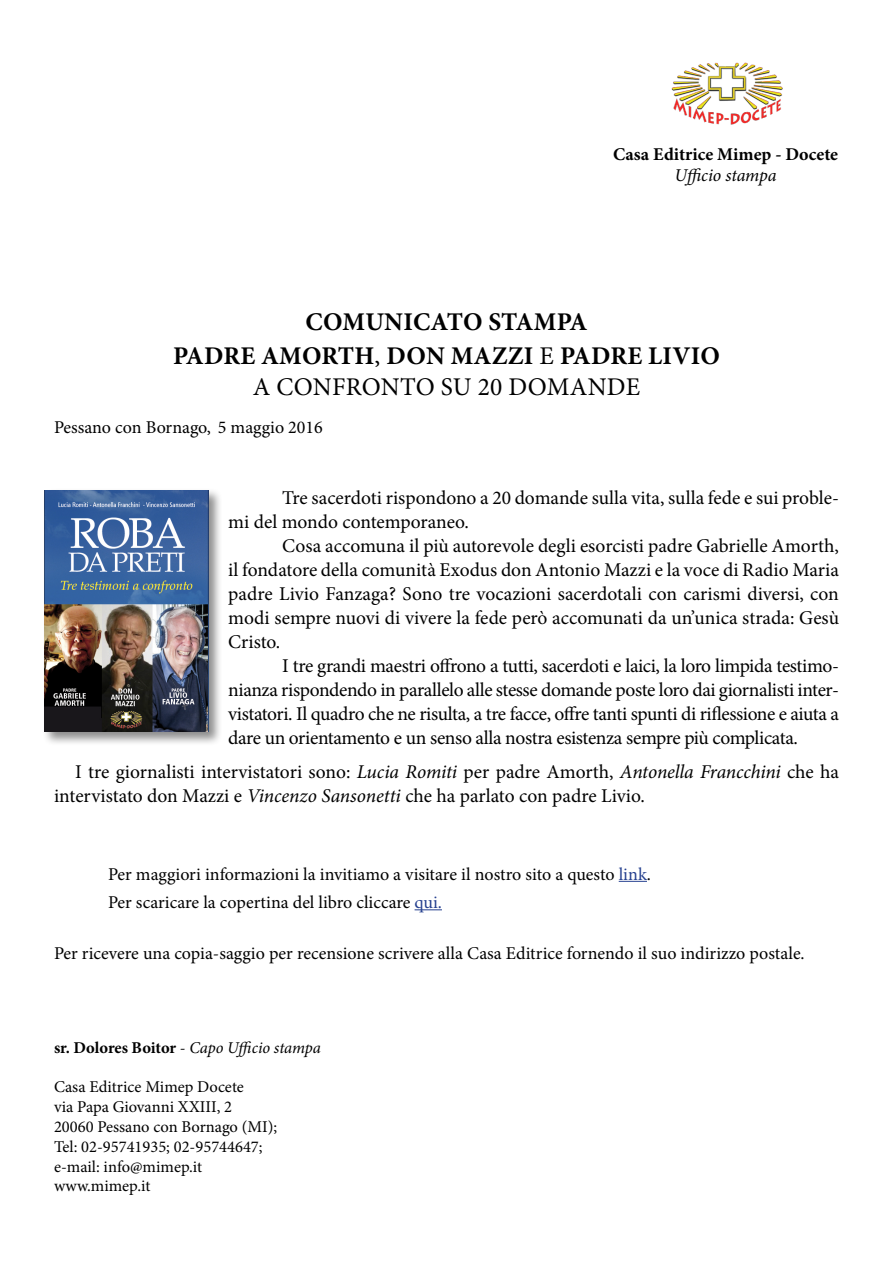
<style>
.page{position:relative;width:893px;height:1263px;background:#fff}
.page>*{position:absolute;margin:0;border:0;box-sizing:border-box;transform-origin:0 0}
.t1{font:700 25.5px/30.6px "Minion Pro";letter-spacing:.01em;color:#000;text-align:center}
.t2{font:19.5px/24px "Minion Pro";letter-spacing:-.005em;color:#000}
.t3{font:18px/28.5px "Minion Pro";color:#000}
.t4{font:700 18px "Minion Pro";letter-spacing:.005em;color:#000}
.t5{font:italic 18px "Minion Pro";letter-spacing:-.01em;color:#000}
.t6{font:16.5px/19.8px "Minion Pro";color:#000}
.t7{font:italic 16.5px "Minion Pro";letter-spacing:-.01em;color:#000}
.s1{font-weight:400}
.s2{font-style:italic}
.s3{color:#25408f}
.s4{font-weight:700;font-style:normal}
.s5{font-style:normal}
</style>
<div class="page">
<img style="left:671px;top:62px;width:112px;height:63px">
<svg style="left:619px;top:881px;width:28px;height:1px"></svg>
<svg style="left:415px;top:909px;width:27px;height:1px"></svg>
<div style="left:42px;top:488px;width:181px;height:258px;background:#000;opacity:.45"></div>
<img style="left:45px;top:490px;width:163px;height:241px">
<p class="t4" style="left:613px;top:141px;width:226px">Casa Editrice Mimep - Docete</p>
<p class="t5" style="left:675px;top:163px;width:104px">Ufficio stampa</p>
<h1 class="t1" style="left:305px;top:306px;width:284px">COMUNICATO STAMPA</h1>
<h1 class="t1" style="left:173px;top:340px;width:548px">Padre Amorth<span class="s1">,</span> don mazzi <span class="s1">e</span> padre livio <span class="s1">a confronto su 20 domande</span></h1>
<p class="t3" style="left:54px;top:413px;width:270px">Pessano con Bornago, 5 maggio 2016</p>
<p class="t2" style="left:228px;top:486px;width:612px;text-indent:54px">Tre sacerdoti rispondono a 20 domande sulla vita, sulla fede e sui proble&shy;mi del mondo contemporaneo.</p>
<p class="t2" style="left:228px;top:534px;width:612px;text-align:justify;text-indent:54px">Cosa accomuna il più autorevole degli esorcisti padre Gabrielle Amorth, il fondatore della comunità Exodus don Antonio Mazzi e la voce di Radio Maria padre Livio Fanzaga? Sono tre vocazioni sacerdotali con carismi diversi, con modi sempre nuovi di vivere la fede però accomunati da un’unica strada: Gesù Cristo.</p>
<p class="t2" style="left:228px;top:654px;width:612px;text-align:justify;text-indent:54px">I tre grandi maestri offrono a tutti, sacerdoti e laici, la loro limpida testimo&shy;nianza rispondendo in parallelo alle stesse domande poste loro dai giornalisti inter&shy;vistatori. Il quadro che ne risulta, a tre facce, offre tanti spunti di riflessione e aiuta a dare un orientamento e un senso alla nostra esistenza sempre più complicata.</p>
<p class="t2" style="left:54px;top:760px;width:786px;text-indent:21px">I tre giornalisti intervistatori sono: <span class="s2">Lucia Romiti</span> per padre Amorth, <span class="s2">Antonella Francchini</span> che ha intervistato don Mazzi e <span class="s2">Vincenzo Sansonetti</span> che ha parlato con padre Livio.</p>
<p class="t3" style="left:108px;top:860px;width:545px">Per maggiori informazioni la invitiamo a visitare il nostro sito a questo <span class="s3">link</span>.<br>Per scaricare la copertina del libro cliccare <span class="s3">qui.</span></p>
<p class="t3" style="left:54px;top:939px;width:752px">Per ricevere una copia-saggio per recensione scrivere alla Casa Editrice fornendo il suo indirizzo postale.</p>
<p class="t7" style="left:54px;top:1036px;width:268px"><span class="s4">sr. Dolores Boitor</span> <span class="s5">-</span> Capo Ufficio stampa</p>
<p class="t6" style="left:54px;top:1077px;width:225px">Casa Editrice Mimep Docete<br>via Papa Giovanni XXIII, 2<br>20060 Pessano con Bornago (MI);<br>Tel: 02-95741935; 02-95744647; e-mail: info@mimep.it www.mimep.it</p>
</div>
